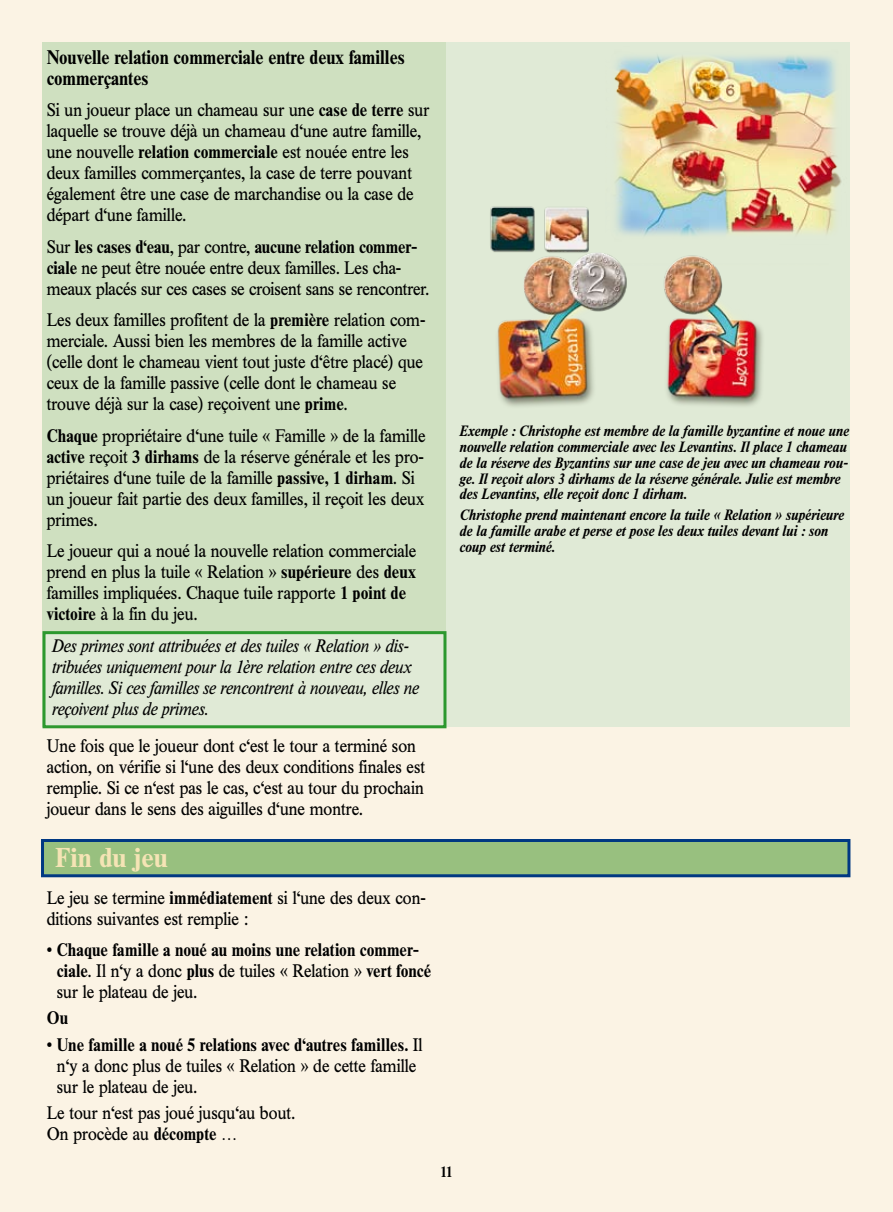
<style>
.page{position:relative;width:893px;height:1212px;background:#fbf3e4}
.page>*{position:absolute;margin:0;border:0;box-sizing:border-box;transform-origin:0 0}
.t1{font:700 27px "Times BQ";color:#f5e4b5}
.t2{font:700 19.5px/21px "Times BQ";color:#000;scale:.9 1}
.t3{font:18px/21px "Times BQ";color:#000;scale:.9 1}
.t4{font:italic 18px/21px "Times BQ";letter-spacing:-.005em;color:#000;scale:.9 1}
.t5{font:700 18px/21px "Times BQ";letter-spacing:.005em;color:#000;scale:.9 1}
.t6{font:italic 700 15px/15.8px "Times BQ";color:#000;scale:.9 1}
.t7{font:700 15px "Times BQ";color:#000;scale:.9 1}
.s1{font-weight:700}
.s2{font-weight:400}
</style>
<div class="page">
<div style="left:43px;top:840px;width:806px;height:36px;background:#98c07f"></div>
<div style="left:41px;top:839px;width:809px;height:38px;border:3px solid #003882"></div>
<div style="left:43px;top:43px;width:807px;height:684px;background:#cfe0c0"></div>
<div style="left:446px;top:43px;width:404px;height:684px;background:#e0ead6"></div>
<div style="left:44px;top:633px;width:401px;height:94px;background:#e0ead6"></div>
<div style="left:43px;top:631px;width:403px;height:97px;border:3px solid #2c982e"></div>
<img style="left:605px;top:42px;width:245px;height:192px">
<img style="left:490px;top:199px;width:288px;height:208px">
<p class="t2" style="left:47px;top:46px;width:399px">Nouvelle relation commerciale entre deux familles commerçantes</p>
<p class="t3" style="left:47px;top:99px;width:427px">Si un joueur place un chameau sur une <span class="s1">case de terre</span> sur laquelle se trouve déjà un chameau d‘une autre famille, une nouvelle <span class="s1">relation commerciale</span> est nouée entre les deux familles commerçantes, la case de terre pouvant également être une case de marchandise ou la case de départ d‘une famille.</p>
<p class="t3" style="left:47px;top:236px;width:427px">Sur <span class="s1">les cases d‘eau</span>, par contre, <span class="s1">aucune relation commer&shy;ciale</span> ne peut être nouée entre deux familles. Les cha&shy;meaux placés sur ces cases se croisent sans se rencontrer.</p>
<p class="t3" style="left:47px;top:310px;width:422px">Les deux familles profitent de la <span class="s1">première</span> relation com&shy;merciale. Aussi bien les membres de la famille active (celle dont le chameau vient tout juste d‘être placé) que ceux de la famille passive (celle dont le chameau se trouve déjà sur la case) reçoivent une <span class="s1">prime</span>.</p>
<p class="t3" style="left:47px;top:425px;width:422px"><span class="s1">Chaque</span> propriétaire d‘une tuile « Famille » de la famille <span class="s1">active</span> reçoit <span class="s1">3 dirhams</span> de la réserve générale et les pro&shy;priétaires d‘une tuile de la famille <span class="s1">passive, 1 dirham</span>. Si un joueur fait partie des deux familles, il reçoit les deux primes.</p>
<p class="t3" style="left:47px;top:541px;width:412px">Le joueur qui a noué la nouvelle relation commerciale prend en plus la tuile « Relation » <span class="s1">supérieure</span> des <span class="s1">deux </span>familles impliquées. Chaque tuile rapporte <span class="s1">1 point de victoire</span> à la fin du jeu.</p>
<p class="t4" style="left:51px;top:635px;width:409px">Des primes sont attribuées et des tuiles « Relation » dis&shy;tribuées uniquement pour la 1ère relation entre ces deux familles. Si ces familles se rencontrent à nouveau, elles ne reçoivent plus de primes.</p>
<p class="t3" style="left:47px;top:735px;width:422px">Une fois que le joueur dont c‘est le tour a terminé son action, on vérifie si l‘une des deux conditions finales est remplie. Si ce n‘est pas le cas, c‘est au tour du prochain joueur dans le sens des aiguilles d‘une montre.</p>
<h1 class="t1" style="left:55px;top:841px;width:114px">Fin du jeu</h1>
<p class="t3" style="left:47px;top:887px;width:423px">Le jeu se termine <span class="s1">immédiatement</span> si l‘une des deux con&shy;ditions suivantes est remplie :</p>
<p class="t5" style="left:57px;top:939px;width:417px;text-indent:-10px"><span class="s2">•</span> Chaque famille a noué au moins une relation commer&shy;ciale<span class="s2">. Il n‘y a donc</span> plus <span class="s2">de tuiles « Relation »</span> vert foncé <span class="s2">sur le plateau de jeu.</span></p>
<p class="t5" style="left:47px;top:1008px;width:25px">Ou</p>
<p class="t3" style="left:57px;top:1034px;width:408px;text-indent:-10px">• <span class="s1">Une famille a noué 5 relations avec d‘autres familles.</span> Il n‘y a donc plus de tuiles « Relation » de cette famille sur le plateau de jeu.</p>
<p class="t3" style="left:47px;top:1102px;width:278px">Le tour n‘est pas joué jusqu‘au bout.<br>On procède au <span class="s1">décompte …</span></p>
<p class="t6" style="left:459px;top:423px;width:434px">Exemple : Christophe est membre de la famille byzantine et noue une nouvelle relation commerciale avec les Levantins. Il place 1 chameau de la réserve des Byzantins sur une case de jeu avec un chameau rou&shy;ge. Il reçoit alors 3 dirhams de la réserve générale. Julie est membre des Levantins, elle reçoit donc 1 dirham.</p>
<p class="t6" style="left:459px;top:507px;width:429px">Christophe prend maintenant encore la tuile « Relation » supérieure de la famille arabe et perse et pose les deux tuiles devant lui : son coup est terminé.</p>
<p class="t7" style="left:440px;top:1162px;width:15px">11</p>
</div>
